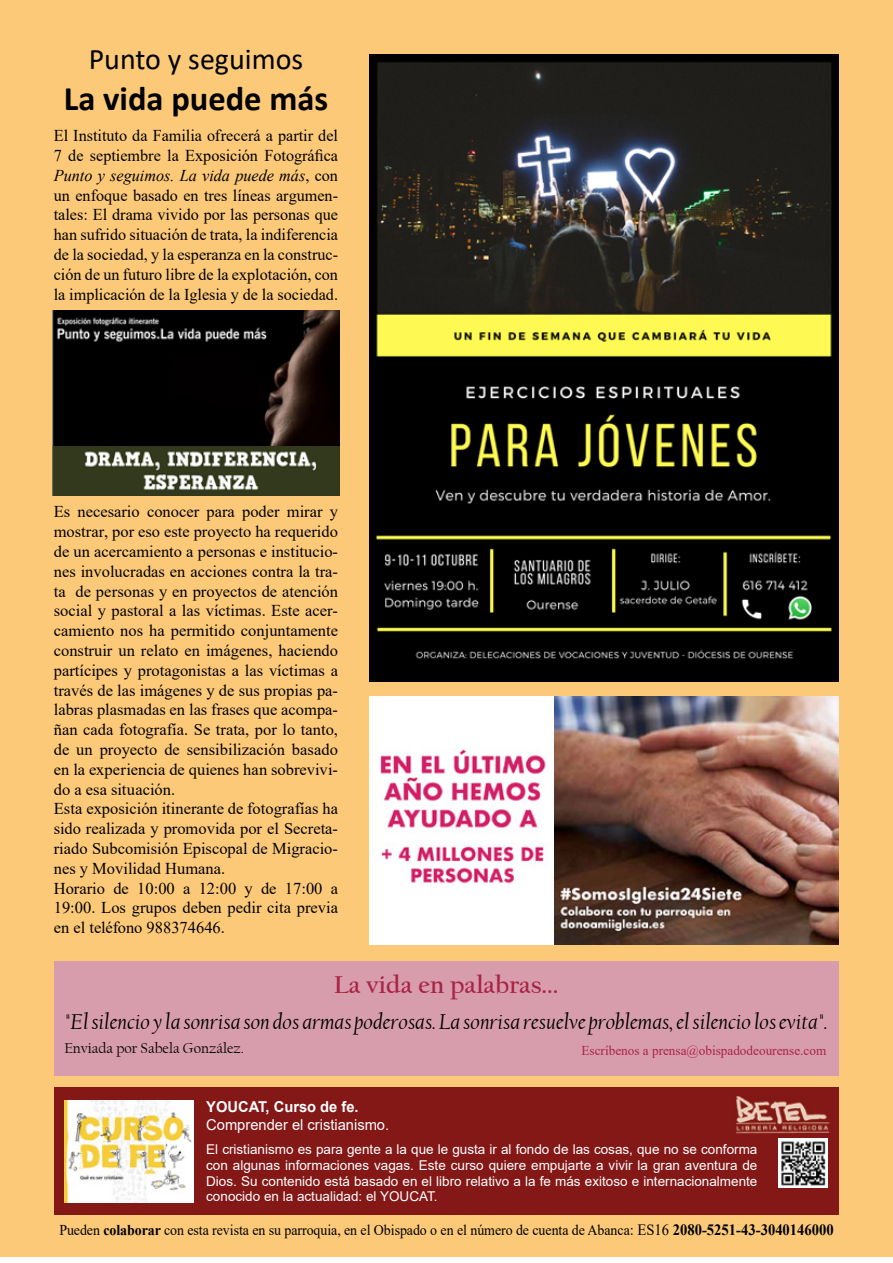
<style>
.page{position:relative;width:893px;height:1263px;background:#fff}
.page>*{position:absolute;margin:0;border:0;box-sizing:border-box;transform-origin:0 0}
.t1{font:700 34.5px "Calibri";color:#000}
.t2{font:30px "Calibri";color:#000}
.t3{font:700 25.5px "Californian FB";color:#a92346}
.t4{font:italic 22.5px "Californian FB";color:#000}
.t5{font:16.5px/19.8px "Times New Roman";color:#000;text-align:justify}
.t6{font:15px "Times New Roman";letter-spacing:-.005em;color:#000;scale:.93 1}
.t7{font:15px "Arial";color:#fff}
.t8{font:15px "Californian FB";color:#000}
.t9{font:700 15px "Arial";color:#fff}
.t10{font:13.5px/15.8px "Arial";color:#fff;text-align:justify}
.t11{font:13.5px "Times New Roman";color:#a92346}
.s1{font-style:italic}
.s2{font-weight:700}
.s3{font-size:15.75px}
.s4{font-weight:700;font-size:15.75px}
</style>
<div class="page">
<div style="left:0;top:0;width:893px;height:1257px;background:#fcc978"></div>
<div style="left:54px;top:1087px;width:785px;height:128px;background:#841817"></div>
<div style="left:54px;top:962px;width:785px;height:114px;background:#d89dad"></div>
<img style="left:736px;top:1096px;width:95px;height:38px">
<img style="left:779px;top:1138px;width:49px;height:49px">
<img style="left:370px;top:113px;width:469px;height:569px">
<img style="left:370px;top:54px;width:469px;height:59px">
<img style="left:64px;top:1101px;width:129px;height:102px">
<img style="left:52px;top:311px;width:288px;height:136px">
<img style="left:52px;top:447px;width:288px;height:49px">
<img style="left:553px;top:696px;width:286px;height:249px">
<img style="left:370px;top:696px;width:183px;height:249px">
<p class="t2" style="left:89px;top:38px;width:216px">Punto y seguimos</p>
<p class="t1" style="left:64px;top:75px;width:266px">La vida puede más</p>
<p class="t5" style="left:54px;top:125px;width:286px">El Instituto da Familia ofrecerá a partir del 7 de septiembre la Exposición Fotográfica <span class="s1">Punto y seguimos. La vida puede más</span>, con un enfoque basado en tres líneas argumen&shy;tales: El drama vivido por las personas que han sufrido situación de trata, la indiferencia de la sociedad, y la esperanza en la construc&shy;ción de un futuro libre de la explotación, con la implicación de la Iglesia y de la sociedad.</p>
<p class="t5" style="left:54px;top:501px;width:286px">Es necesario conocer para poder mirar y mostrar, por eso este proyecto ha requerido de un acercamiento a personas e institucio&shy;nes involucradas en acciones contra la tra&shy;ta de personas y en proyectos de atención social y pastoral a las víctimas. Este acer&shy;camiento nos ha permitido conjuntamente construir un relato en imágenes, haciendo partícipes y protagonistas a las víctimas a través de las imágenes y de sus propias pa&shy;labras plasmadas en las frases que acompa&shy;ñan cada fotografía. Se trata, por lo tanto, de un proyecto de sensibilización basado en la experiencia de quienes han sobrevivi&shy;do a esa situación.</p>
<p class="t5" style="left:54px;top:798px;width:286px">Esta exposición itinerante de fotografías ha sido realizada y promovida por el Secreta&shy;riado Subcomisión Episcopal de Migracio&shy;nes y Movilidad Humana.</p>
<p class="t5" style="left:54px;top:878px;width:286px">Horario de 10:00 a 12:00 y de 17:00 a 19:00. Los grupos deben pedir cita previa en el teléfono 988374646.</p>
<p class="t3" style="left:334px;top:970px;width:226px">La vida en palabras...</p>
<p class="t4" style="left:64px;top:1009px;width:765px">"El silencio y la sonrisa son dos armas poderosas. La sonrisa resuelve problemas, el silencio los evita".</p>
<p class="t8" style="left:64px;top:1040px;width:181px">Enviada por Sabela González.</p>
<p class="t11" style="left:581px;top:1041px;width:246px">Escríbenos a prensa@obispadodeourense.com</p>
<p class="t9" style="left:206px;top:1096px;width:154px">YOUCAT, Curso de fe.</p>
<p class="t7" style="left:206px;top:1114px;width:184px">Comprender el cristianismo.</p>
<p class="t10" style="left:206px;top:1141px;width:553px">El cristianismo es para gente a la que le gusta ir al fondo de las cosas, que no se conforma con algunas informaciones vagas. Este curso quiere empujarte a vivir la gran aventura de Dios. Su contenido está basado en el libro relativo a la fe más exitoso e internacionalmente conocido en la actualidad: el YOUCAT.</p>
<p class="t6" style="left:59px;top:1219px;width:834px">Pueden <span class="s2">colaborar</span> con esta revista en su parroquia, en el Obispado o en el número de cuenta de Abanca<span class="s3">: ES16</span> <span class="s4">2080-5251-43-3040146000</span></p>
</div>
